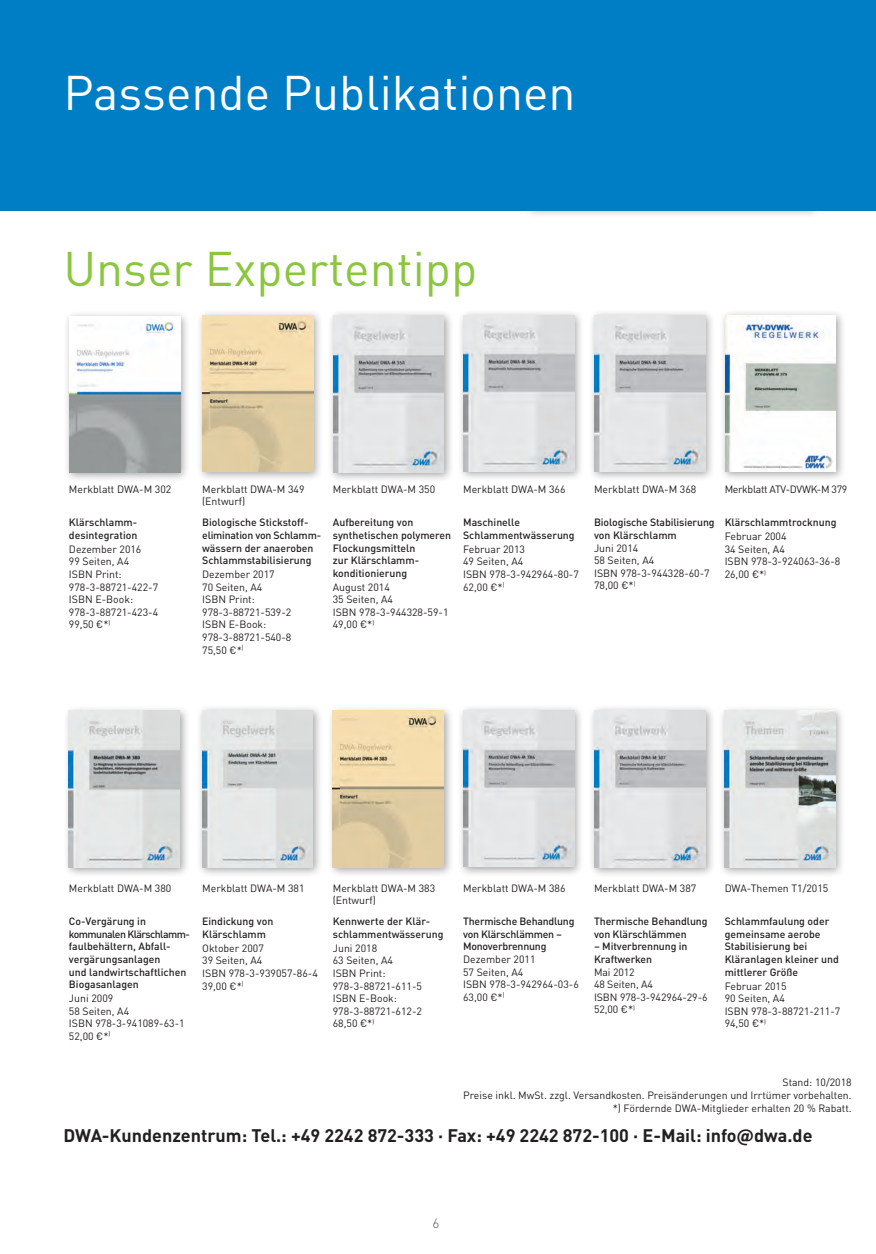
<style>
.page{position:relative;width:876px;height:1254px;background:#fff}
.page>*{position:absolute;margin:0;border:0;box-sizing:border-box;transform-origin:0 0}
.Programm{font:48px "DINOT";color:#fff}
.Programm-2{font:48px "DINOT";color:#8bc63e}
.KUZ-Kontakt{font:700 18px "DINOT";color:#231f20}
.t1{font:300 13.5px "DINOT";color:#57585a}
.Fachpubl_Übertitel{font:10.5px/12.6px "DINOT";color:#231f20}
.Fachpubl_-_Titel{font:500 10.5px/12.6px "DINOT";color:#231f20}
.Fachpubl_Übertitel-2{font:500 10.5px/12.6px "DINOT";letter-spacing:-.01em;color:#231f20}
.Fließtext{font:10.5px/12.6px "DINOT";color:#231f20;text-align:right}
.Fachpubl_Übertitel-3{font:10.5px "DINOT";letter-spacing:-.03em;color:#231f20}
.s1{font-weight:500}
</style>
<div class="page">
<div style="left:522px;top:112px;width:300px;height:106px;background:#231f20;opacity:.4"></div>
<div style="left:0;top:0;width:875px;height:210px;background:#007ec5"></div>
<div style="left:63px;top:310px;width:127px;height:173px;background:#231f20;opacity:.4"></div>
<img style="left:69px;top:316px;width:111px;height:156px">
<div style="left:196px;top:309px;width:127px;height:173px;background:#231f20;opacity:.4"></div>
<img style="left:202px;top:315px;width:111px;height:157px">
<div style="left:327px;top:309px;width:127px;height:173px;background:#231f20;opacity:.4"></div>
<img style="left:333px;top:315px;width:111px;height:157px">
<div style="left:457px;top:309px;width:127px;height:172px;background:#231f20;opacity:.4"></div>
<img style="left:463px;top:315px;width:111px;height:156px">
<div style="left:588px;top:309px;width:127px;height:173px;background:#231f20;opacity:.4"></div>
<img style="left:594px;top:315px;width:111px;height:157px">
<div style="left:718px;top:309px;width:127px;height:173px;background:#231f20;opacity:.4"></div>
<img style="left:724px;top:315px;width:111px;height:157px">
<div style="left:63px;top:705px;width:127px;height:172px;background:#231f20;opacity:.4"></div>
<img style="left:69px;top:711px;width:111px;height:156px">
<div style="left:196px;top:704px;width:127px;height:173px;background:#231f20;opacity:.4"></div>
<img style="left:202px;top:710px;width:111px;height:157px">
<div style="left:326px;top:705px;width:127px;height:172px;background:#231f20;opacity:.4"></div>
<img style="left:333px;top:711px;width:110px;height:156px">
<div style="left:457px;top:704px;width:127px;height:173px;background:#231f20;opacity:.4"></div>
<img style="left:463px;top:710px;width:110px;height:157px">
<div style="left:588px;top:704px;width:127px;height:173px;background:#231f20;opacity:.4"></div>
<img style="left:594px;top:710px;width:111px;height:157px">
<div style="left:718px;top:705px;width:127px;height:172px;background:#231f20;opacity:.4"></div>
<img style="left:724px;top:711px;width:111px;height:156px">
<p class="Programm" style="left:63px;top:56px;width:513px">Passende Publikationen</p>
<p class="Programm-2" style="left:63px;top:232px;width:415px">Unser Expertentipp</p>
<p class="Fachpubl_Übertitel" style="left:69px;top:482px;width:104px">Merkblatt DWA-M 302</p>
<p class="Fachpubl_Übertitel-2" style="left:69px;top:515px;width:70px">Klärschlamm&shy;desintegration</p>
<p class="Fachpubl_Übertitel" style="left:69px;top:542px;width:91px">Dezember 2016<br>99 Seiten, A4<br>ISBN Print:<br>978-3-88721-422-7<br>ISBN E-Book:<br>978-3-88721-423-4<br>99,50 €*<sup>)</sup></p>
<p class="Fachpubl_Übertitel" style="left:202px;top:482px;width:104px">Merkblatt DWA-M 349 (Entwurf)</p>
<p class="Fachpubl_Übertitel-2" style="left:202px;top:515px;width:120px">Biologische Stickstoff&shy;elimination von Schlamm&shy;wässern der anaeroben<br>Schlammstabilisierung</p>
<p class="Fachpubl_Übertitel" style="left:202px;top:567px;width:91px">Dezember 2017<br>70 Seiten, A4<br>ISBN Print:<br>978-3-88721-539-2<br>ISBN E-Book:<br>978-3-88721-540-8<br>75,50 €*<sup>)</sup></p>
<p class="Fachpubl_Übertitel" style="left:333px;top:482px;width:104px">Merkblatt DWA-M 350</p>
<p class="Fachpubl_-_Titel" style="left:333px;top:515px;width:120px">Aufbereitung von synthetischen polymeren<br>Flockungsmitteln<br>zur Klärschlamm&shy;konditionierung</p>
<p class="Fachpubl_Übertitel" style="left:333px;top:580px;width:117px">August 2014<br>35 Seiten, A4<br>ISBN 978-3-944328-59-1<br>49,00 €*<sup>)</sup></p>
<p class="Fachpubl_Übertitel" style="left:463px;top:482px;width:104px">Merkblatt DWA-M 366</p>
<p class="Fachpubl_-_Titel" style="left:463px;top:515px;width:113px">Maschinelle<br>Schlammentwässerung</p>
<p class="Fachpubl_Übertitel" style="left:463px;top:542px;width:117px">Februar 2013<br>49 Seiten, A4<br>ISBN 978-3-942964-80-7<br>62,00 €*<sup>)</sup></p>
<p class="Fachpubl_Übertitel" style="left:593px;top:482px;width:104px">Merkblatt DWA-M 368</p>
<p class="Fachpubl_Übertitel-2" style="left:593px;top:515px;width:122px">Biologische Stabilisierung von Klärschlamm</p>
<p class="Fachpubl_Übertitel" style="left:593px;top:541px;width:117px">Juni 2014<br>58 Seiten, A4<br>ISBN 978-3-944328-60-7<br>78,00 €*<sup>)</sup></p>
<p class="Fachpubl_Übertitel-3" style="left:724px;top:481px;width:124px">Merkblatt ATV-DVWK-M 379</p>
<p class="Fachpubl_-_Titel" style="left:724px;top:515px;width:113px">Klärschlammtrocknung</p>
<p class="Fachpubl_Übertitel" style="left:724px;top:529px;width:117px">Februar 2004<br>34 Seiten, A4<br>ISBN 978-3-924063-36-8<br>26,00 €*<sup>)</sup></p>
<p class="Fachpubl_Übertitel" style="left:69px;top:880px;width:104px">Merkblatt DWA-M 380</p>
<p class="Fachpubl_-_Titel" style="left:69px;top:914px;width:122px">Co-Vergärung in kommunalen Klärschlamm&shy;faulbehältern, Abfall&shy;vergärungsanlagen<br>und landwirtschaftlichen<br>Biogasanlagen</p>
<p class="Fachpubl_Übertitel" style="left:69px;top:991px;width:117px">Juni 2009<br>58 Seiten, A4<br>ISBN 978-3-941089-63-1<br>52,00 €*<sup>)</sup></p>
<p class="Fachpubl_Übertitel" style="left:202px;top:880px;width:104px">Merkblatt DWA-M 381</p>
<p class="Fachpubl_-_Titel" style="left:202px;top:914px;width:73px">Eindickung von<br>Klärschlamm</p>
<p class="Fachpubl_Übertitel" style="left:202px;top:941px;width:117px">Oktober 2007<br>39 Seiten, A4<br>ISBN 978-3-939057-86-4<br>39,00 €*<sup>)</sup></p>
<p class="Fachpubl_Übertitel" style="left:333px;top:880px;width:104px">Merkblatt DWA-M 383 (Entwurf)</p>
<p class="Fachpubl_-_Titel" style="left:333px;top:914px;width:112px">Kennwerte der Klär&shy;schlammentwässerung</p>
<p class="Fachpubl_Übertitel" style="left:333px;top:941px;width:91px">Juni 2018<br>63 Seiten, A4<br>ISBN Print:<br>978-3-88721-611-5<br>ISBN E-Book:<br>978-3-88721-612-2<br>68,50 €*<sup>)</sup></p>
<p class="Fachpubl_Übertitel" style="left:463px;top:880px;width:104px">Merkblatt DWA-M 386</p>
<p class="Fachpubl_Übertitel-2" style="left:463px;top:914px;width:113px">Thermische Behandlung von Klärschlämmen –<br>Monoverbrennung</p>
<p class="Fachpubl_Übertitel" style="left:463px;top:952px;width:117px">Dezember 2011<br>57 Seiten, A4<br>ISBN 978-3-942964-03-6<br>63,00 €*<sup>)</sup></p>
<p class="Fachpubl_Übertitel" style="left:593px;top:880px;width:104px">Merkblatt DWA-M 387</p>
<p class="Fachpubl_Übertitel-2" style="left:593px;top:914px;width:115px">Thermische Behandlung von Klärschlämmen</p>
<p class="Fachpubl_Übertitel" style="left:593px;top:939px;width:115px"><span class="s1">– Mitverbrennung in<br>Kraftwerken<br></span>Mai 2012<br>48 Seiten, A4<br>ISBN 978-3-942964-29-6</p>
<p class="Fachpubl_Übertitel" style="left:593px;top:1002px;width:42px">52,00 €*<sup>)</sup></p>
<p class="Fachpubl_Übertitel" style="left:724px;top:880px;width:105px">DWA-Themen T1/2015</p>
<p class="Fachpubl_-_Titel" style="left:724px;top:914px;width:116px">Schlammfaulung oder gemeinsame aerobe<br>Stabilisierung bei<br>Kläranlagen kleiner und mittlerer Größe</p>
<p class="Fachpubl_Übertitel" style="left:724px;top:978px;width:117px">Februar 2015<br>90 Seiten, A4<br>ISBN 978-3-88721-211-7<br>94,50 €*<sup>)</sup></p>
<p class="Fließtext" style="left:463px;top:1075px;width:390px">Stand: 10/2018<br>Preise inkl. MwSt. zzgl. Versandkosten. Preisänderungen und Irrtümer vorbehalten. *) Fördernde DWA-Mitglieder erhalten 20 % Rabatt.</p>
<p class="KUZ-Kontakt" style="left:63px;top:1121px;width:750px">DWA-Kundenzentrum: Tel.: +49 2242 872-333 · Fax: +49 2242 872-100 · E-Mail: info@dwa.de</p>
<p class="t1" style="left:432px;top:1213px;width:8px">6</p>
</div>
